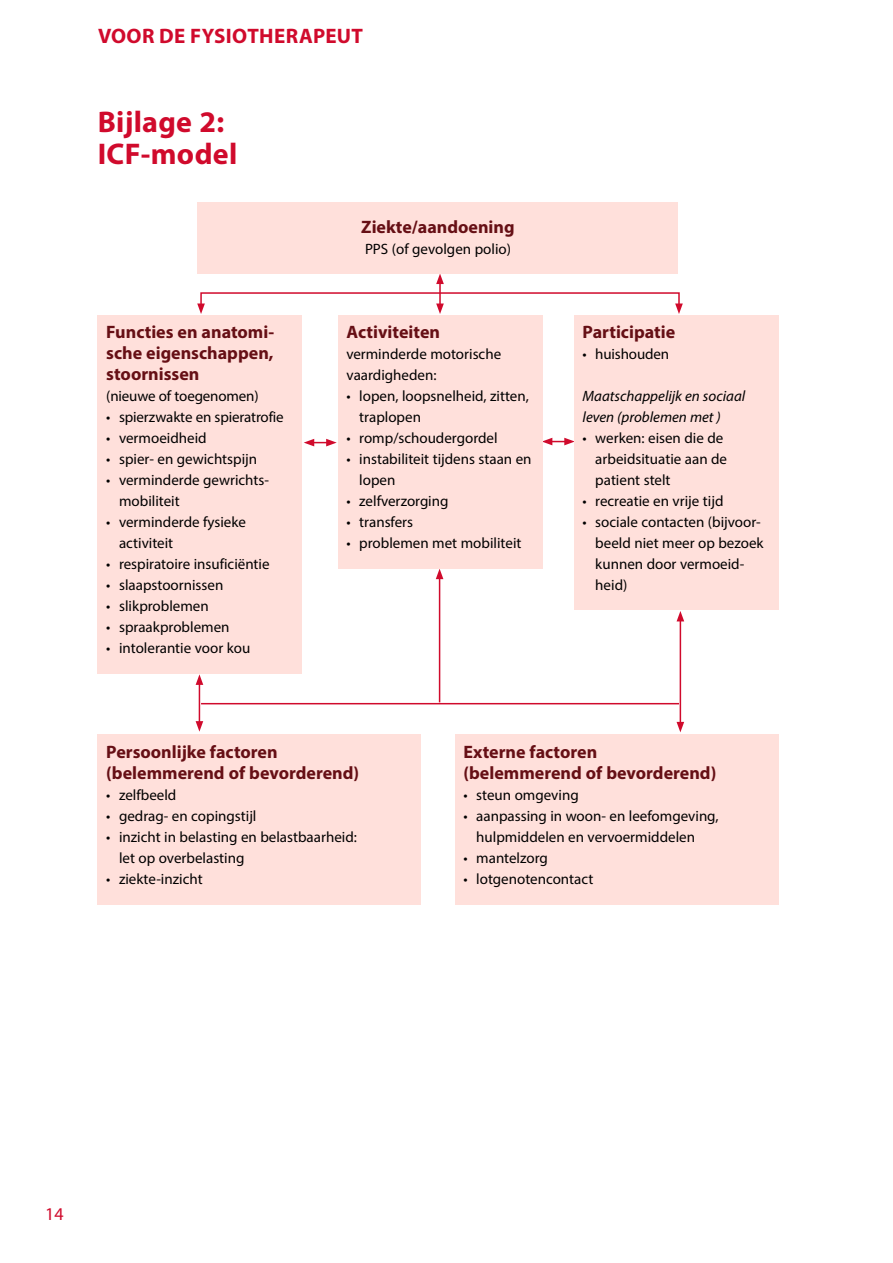
<style>
.page{position:relative;width:893px;height:1263px;background:#fff}
.page>*{position:absolute;margin:0;border:0;box-sizing:border-box;transform-origin:0 0}
.t1{font:700 30px/31.5px "Myriad Pro";letter-spacing:.01em;color:#d00a2c}
.t2{font:700 21px "Myriad Pro";letter-spacing:.015em;color:#d00a2c}
.t3{font:700 18px/21px "Myriad Pro";color:#660f15}
.t4{font:18px "Myriad Pro";color:#d00a2c}
.t5{font:15px/21px "Myriad Pro";color:#000}
.t6{font:italic 15px/21px "Myriad Pro";color:#000}
</style>
<div class="page">
<hr style="left:199px;top:682px;width:1px;height:41px;background:#d00a2c">
<svg style="left:196px;top:721px;width:7px;height:11px"></svg>
<svg style="left:196px;top:674px;width:7px;height:11px"></svg>
<hr style="left:439px;top:577px;width:1px;height:125px;background:#d00a2c">
<svg style="left:436px;top:569px;width:7px;height:10px"></svg>
<hr style="left:680px;top:619px;width:1px;height:105px;background:#d00a2c">
<svg style="left:677px;top:611px;width:7px;height:10px"></svg>
<svg style="left:676px;top:722px;width:8px;height:10px"></svg>
<div style="left:200px;top:292px;width:480px;height:15px;border:2px solid #d00a2c"></div>
<svg style="left:197px;top:303px;width:8px;height:11px"></svg>
<svg style="left:675px;top:303px;width:8px;height:11px"></svg>
<hr style="left:439px;top:282px;width:2px;height:24px;background:#d00a2c">
<svg style="left:436px;top:273px;width:8px;height:11px"></svg>
<svg style="left:436px;top:303px;width:8px;height:11px"></svg>
<svg style="left:304px;top:439px;width:33px;height:7px"></svg>
<svg style="left:542px;top:438px;width:32px;height:7px"></svg>
<hr style="left:201px;top:703px;width:478px;height:1px;background:#d00a2c">
<div style="left:98px;top:315px;width:204px;height:359px;background:#ffe0db"></div>
<div style="left:338px;top:315px;width:204px;height:254px;background:#ffe0db"></div>
<div style="left:574px;top:315px;width:204px;height:294px;background:#ffe0db"></div>
<div style="left:455px;top:734px;width:323px;height:171px;background:#ffe0db"></div>
<div style="left:98px;top:734px;width:323px;height:171px;background:#ffe0db"></div>
<div style="left:198px;top:202px;width:480px;height:71px;background:#ffe0db"></div>
<h2 class="t2" style="left:98px;top:22px;width:267px">VOOR DE FYSIOTHERAPEUT</h2>
<h1 class="t1" style="left:98px;top:105px;width:141px">Bijlage 2:<br>ICF-model</h1>
<p class="t3" style="left:106px;top:320px;width:169px;text-align:justify">Functies en anatomi&shy;sche eigenschappen, stoornissen</p>
<p class="t5" style="left:106px;top:385px;width:154px">(nieuwe of toegenomen)</p>
<p class="t5" style="left:106px;top:406px;width:179px">• spierzwakte en spieratrofie</p>
<p class="t5" style="left:106px;top:427px;width:102px">• vermoeidheid</p>
<p class="t5" style="left:106px;top:448px;width:152px">• spier- en gewichtspijn</p>
<p class="t5" style="left:119px;top:469px;width:151px;text-indent:-13px">• verminderde gewrichts&shy;mobiliteit</p>
<p class="t5" style="left:119px;top:511px;width:128px;text-indent:-13px">• verminderde fysieke activiteit</p>
<p class="t5" style="left:106px;top:553px;width:165px">• respiratoire insuficiëntie</p>
<p class="t5" style="left:106px;top:574px;width:119px">• slaapstoornissen</p>
<p class="t5" style="left:106px;top:595px;width:104px">• slikproblemen</p>
<p class="t5" style="left:106px;top:616px;width:125px">• spraakproblemen</p>
<p class="t5" style="left:106px;top:637px;width:145px">• intolerantie voor kou</p>
<p class="t3" style="left:361px;top:215px;width:155px">Ziekte/aandoening</p>
<p class="t5" style="left:365px;top:238px;width:147px">PPS (of gevolgen polio)</p>
<p class="t3" style="left:347px;top:320px;width:95px">Activiteiten</p>
<p class="t5" style="left:347px;top:343px;width:156px">verminderde motorische vaardigheden:</p>
<p class="t5" style="left:359px;top:385px;width:171px;text-indent:-13px">• lopen, loopsnelheid, zitten, traplopen</p>
<p class="t5" style="left:347px;top:427px;width:153px">• romp/schoudergordel</p>
<p class="t5" style="left:359px;top:448px;width:174px;text-indent:-13px">• instabiliteit tijdens staan en lopen</p>
<p class="t5" style="left:347px;top:490px;width:103px">• zelfverzorging</p>
<p class="t5" style="left:347px;top:511px;width:68px">• transfers</p>
<p class="t5" style="left:347px;top:532px;width:176px">• problemen met mobiliteit</p>
<p class="t3" style="left:583px;top:320px;width:94px">Participatie</p>
<p class="t5" style="left:583px;top:343px;width:88px">• huishouden</p>
<p class="t6" style="left:583px;top:385px;width:164px">Maatschappelijk en sociaal leven (problemen met )</p>
<p class="t5" style="left:595px;top:427px;width:133px;text-indent:-13px">• werken: eisen die de arbeidsituatie aan de patient stelt</p>
<p class="t5" style="left:583px;top:490px;width:142px">• recreatie en vrije tijd</p>
<p class="t5" style="left:595px;top:511px;width:170px;text-indent:-13px">• sociale contacten (bijvoor&shy;beeld niet meer op bezoek kunnen door vermoeid&shy;heid)</p>
<p class="t3" style="left:106px;top:740px;width:254px">Persoonlijke factoren (belemmerend of bevorderend)</p>
<p class="t5" style="left:106px;top:784px;width:72px">• zelfbeeld</p>
<p class="t5" style="left:106px;top:805px;width:152px">• gedrag- en copingstijl</p>
<p class="t5" style="left:119px;top:826px;width:239px;text-indent:-13px">• inzicht in belasting en belastbaarheid: let op overbelasting</p>
<p class="t5" style="left:106px;top:868px;width:98px">• ziekte-inzicht</p>
<p class="t3" style="left:463px;top:740px;width:254px">Externe factoren (belemmerend of bevorderend)</p>
<p class="t5" style="left:463px;top:784px;width:117px">• steun omgeving</p>
<p class="t5" style="left:476px;top:805px;width:244px;text-indent:-13px">• aanpassing in woon- en leefomgeving, hulpmiddelen en vervoermiddelen</p>
<p class="t5" style="left:463px;top:847px;width:86px">• mantelzorg</p>
<p class="t5" style="left:463px;top:868px;width:131px">• lotgenotencontact</p>
<p class="t4" style="left:45px;top:1202px;width:20px">14</p>
</div>
